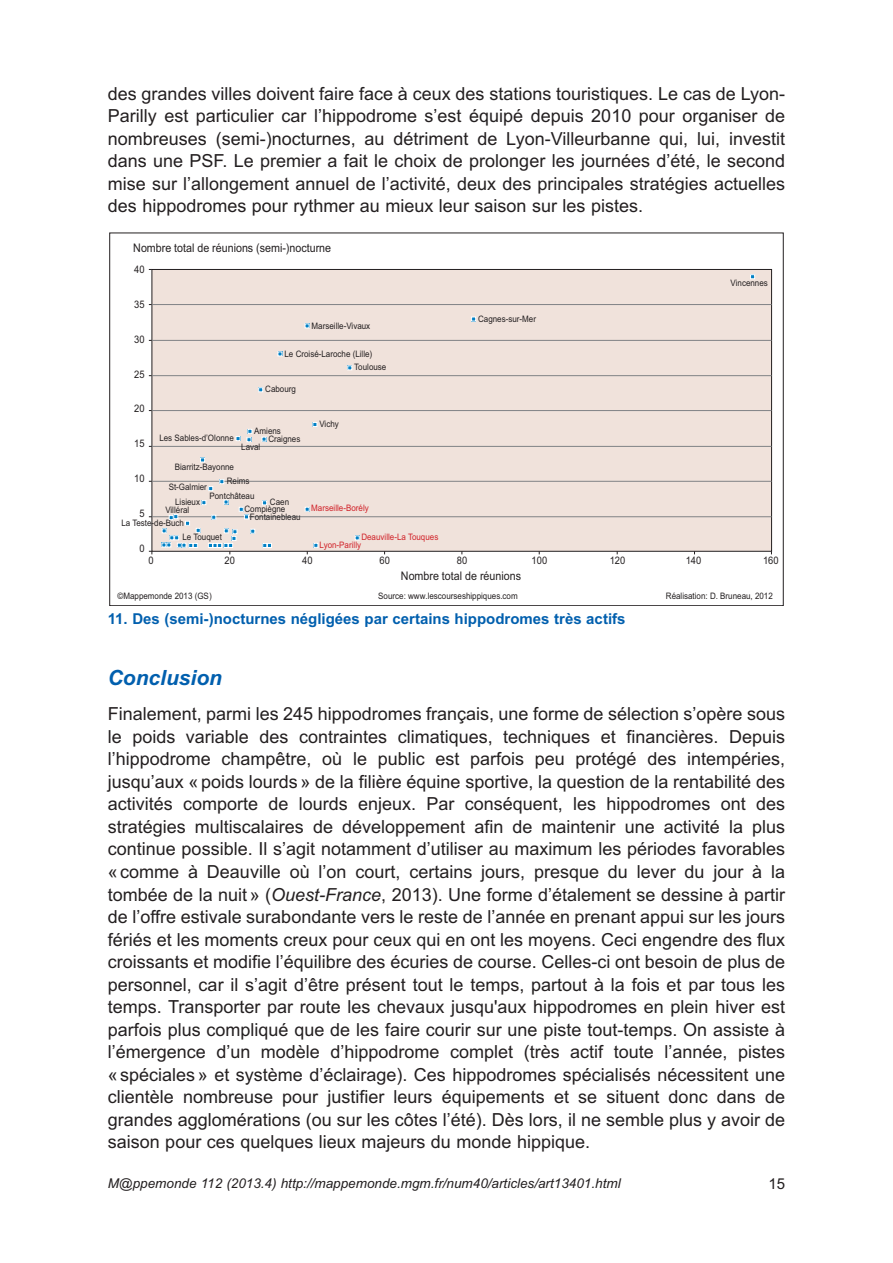
<style>
.page{position:relative;width:893px;height:1263px;background:#fff}
.page>*{position:absolute;margin:0;border:0;box-sizing:border-box;transform-origin:0 0}
.t1{font:italic 700 21px "Arial";color:#015fae}
.t2{font:18px/22.5px "Arial";color:#231f20;text-align:justify}
.t3{font:700 15px "Arial";color:#015fae}
.t4{font:15px "Arial";color:#231f20}
.t5{font:italic 13.5px "Arial";color:#231f20}
.t6{font:11.85px "Arial";color:#231f20;scale:.9 1}
.t7{font:10.35px "Arial";color:#231f20;scale:.9 1}
.t8{font:8.85px/14.9px "Arial";color:#231f20;text-align:center;scale:.9 1}
.t9{font:8.85px "Arial";color:#d1232a;scale:.9 1}
.s1{font-style:italic}
</style>
<div class="page">
<div style="left:152px;top:269px;width:620px;height:282px;background:#f0e2db"></div>
<div style="left:152px;top:269px;width:620px;height:282px;border:1px solid #231f20"></div>
<hr style="left:152px;top:304px;width:620px;height:1px;background:#808285">
<hr style="left:152px;top:340px;width:620px;height:1px;background:#808285">
<hr style="left:152px;top:375px;width:620px;height:1px;background:#808285">
<hr style="left:152px;top:410px;width:620px;height:1px;background:#808285">
<hr style="left:152px;top:446px;width:620px;height:1px;background:#808285">
<hr style="left:152px;top:481px;width:620px;height:1px;background:#808285">
<hr style="left:152px;top:516px;width:620px;height:1px;background:#808285">
<svg style="left:200px;top:458px;width:5px;height:4px"></svg>
<svg style="left:262px;top:501px;width:5px;height:4px"></svg>
<svg style="left:305px;top:507px;width:4px;height:4px"></svg>
<svg style="left:355px;top:536px;width:4px;height:4px"></svg>
<svg style="left:314px;top:543px;width:4px;height:4px"></svg>
<svg style="left:262px;top:437px;width:4px;height:4px"></svg>
<svg style="left:313px;top:422px;width:4px;height:5px"></svg>
<svg style="left:220px;top:479px;width:4px;height:5px"></svg>
<svg style="left:208px;top:486px;width:5px;height:5px"></svg>
<svg style="left:224px;top:500px;width:4px;height:4px"></svg>
<svg style="left:202px;top:500px;width:4px;height:5px"></svg>
<svg style="left:239px;top:507px;width:10px;height:12px"></svg>
<svg style="left:212px;top:515px;width:4px;height:4px"></svg>
<svg style="left:251px;top:529px;width:4px;height:4px"></svg>
<svg style="left:263px;top:543px;width:9px;height:5px"></svg>
<svg style="left:208px;top:529px;width:29px;height:25px"></svg>
<svg style="left:162px;top:514px;width:38px;height:34px"></svg>
<svg style="left:258px;top:388px;width:5px;height:4px"></svg>
<svg style="left:348px;top:366px;width:4px;height:4px"></svg>
<svg style="left:278px;top:352px;width:4px;height:4px"></svg>
<svg style="left:305px;top:324px;width:4px;height:4px"></svg>
<svg style="left:471px;top:317px;width:5px;height:4px"></svg>
<svg style="left:750px;top:274px;width:5px;height:5px"></svg>
<svg style="left:247px;top:429px;width:5px;height:13px"></svg>
<svg style="left:236px;top:436px;width:4px;height:5px"></svg>
<p class="t2" style="left:108px;top:82px;width:679px">des grandes villes doivent faire face à ceux des stations touristiques. Le cas de Lyon-Parilly est particulier car l’hippodrome s’est équipé depuis 2010 pour organiser de nombreuses (semi-)nocturnes, au détriment de Lyon-Villeurbanne qui, lui, investit dans une PSF. Le premier a fait le choix de prolonger les journées d’été, le second mise sur l’allongement annuel de l’activité, deux des principales stratégies actuelles des hippodromes pour rythmer au mieux leur saison sur les pistes.</p>
<p class="t6" style="left:133px;top:240px;width:221px">Nombre total de réunions (semi-)nocturne</p>
<p class="t7" style="left:134px;top:262px;width:13px">40</p>
<p class="t7" style="left:134px;top:297px;width:13px">35</p>
<p class="t7" style="left:134px;top:332px;width:13px">30</p>
<p class="t7" style="left:134px;top:367px;width:13px">25</p>
<p class="t7" style="left:134px;top:402px;width:13px">20</p>
<p class="t7" style="left:134px;top:437px;width:13px">15</p>
<p class="t7" style="left:134px;top:472px;width:13px">10</p>
<p class="t7" style="left:140px;top:507px;width:7px">5</p>
<p class="t7" style="left:140px;top:542px;width:7px">0</p>
<p class="t8" style="left:312px;top:318px;width:67px">Marseille-Vivaux</p>
<p class="t8" style="left:284px;top:346px;width:99px">Le Croisé-Laroche (Lille)</p>
<p class="t8" style="left:354px;top:360px;width:37px">Toulouse</p>
<p class="t8" style="left:265px;top:382px;width:36px">Cabourg</p>
<p class="t8" style="left:319px;top:417px;width:23px">Vichy</p>
<p class="t8" style="left:254px;top:423px;width:31px">Amiens</p>
<p class="t8" style="left:159px;top:431px;width:84px">Les Sables-d’Olonne</p>
<p class="t8" style="left:268px;top:431px;width:37px">Craignes</p>
<p class="t8" style="left:241px;top:439px;width:23px">Laval</p>
<p class="t8" style="left:175px;top:459px;width:67px">Biarritz-Bayonne</p>
<p class="t8" style="left:227px;top:474px;width:27px">Reims</p>
<p class="t8" style="left:169px;top:479px;width:44px">St-Galmier<br>Lisieux</p>
<p class="t8" style="left:165px;top:503px;width:28px">Villéral</p>
<p class="t8" style="left:244px;top:489px;width:47px;line-height:13.4px;text-align:left;text-indent:-35px">Pontchâteau<br>Compiègne</p>
<p class="t8" style="left:250px;top:510px;width:58px">Fontainebleau</p>
<p class="t8" style="left:270px;top:494px;width:23px">Caen</p>
<p class="t9" style="left:311px;top:502px;width:65px">Marseille-Borély</p>
<p class="t9" style="left:361px;top:531px;width:87px">Deauville-La Touques</p>
<p class="t9" style="left:320px;top:539px;width:48px">Lyon-Parilly</p>
<p class="t8" style="left:121px;top:516px;width:71px">La Teste-de-Buch</p>
<p class="t8" style="left:182px;top:529px;width:45px">Le Touquet</p>
<p class="t7" style="left:148px;top:553px;width:7px">0</p>
<p class="t7" style="left:225px;top:553px;width:13px">20</p>
<p class="t7" style="left:302px;top:553px;width:13px">40</p>
<p class="t7" style="left:380px;top:553px;width:13px">60</p>
<p class="t8" style="left:478px;top:311px;width:66px">Cagnes-sur-Mer</p>
<p class="t8" style="left:731px;top:276px;width:43px">Vincennes</p>
<p class="t7" style="left:457px;top:553px;width:13px">80</p>
<p class="t7" style="left:532px;top:553px;width:19px">100</p>
<p class="t7" style="left:610px;top:553px;width:19px">120</p>
<p class="t7" style="left:686px;top:553px;width:19px">140</p>
<p class="t7" style="left:763px;top:553px;width:19px">160</p>
<p class="t6" style="left:401px;top:568px;width:135px">Nombre total de réunions</p>
<p class="t8" style="left:118px;top:589px;width:106px">©Mappemonde 2013 (GS)</p>
<p class="t8" style="left:378px;top:588px;width:156px">Source: www.lescourseshippiques.com</p>
<p class="t8" style="left:666px;top:589px;width:120px">Réalisation: D. Bruneau, 2012</p>
<p class="t3" style="left:108px;top:609px;width:519px">11. Des (semi-)nocturnes négligées par certains hippodromes très actifs</p>
<p class="t1" style="left:108px;top:666px;width:116px">Conclusion</p>
<p class="t2" style="left:108px;top:703px;width:679px">Finalement, parmi les 245 hippodromes français, une forme de sélection s’opère sous le poids variable des contraintes climatiques, techniques et financières. Depuis l’hippodrome champêtre, où le public est parfois peu protégé des intempéries, jusqu’aux « poids lourds » de la filière équine sportive, la question de la rentabilité des activités comporte de lourds enjeux. Par conséquent, les hippodromes ont des stratégies multiscalaires de développement afin de maintenir une activité la plus continue possible. Il s’agit notamment d’utiliser au maximum les périodes favorables « comme à Deauville où l’on court, certains jours, presque du lever du jour à la tombée de la nuit » (<span class="s1">Ouest-France</span>, 2013). Une forme d’étalement se dessine à partir de l’offre estivale surabondante vers le reste de l’année en prenant appui sur les jours fériés et les moments creux pour ceux qui en ont les moyens. Ceci engendre des flux croissants et modifie l’équilibre des écuries de course. Celles-ci ont besoin de plus de personnel, car il s’agit d’être présent tout le temps, partout à la fois et par tous les temps. Transporter par route les chevaux jusqu'aux hippodromes en plein hiver est parfois plus compliqué que de les faire courir sur une piste tout-temps. On assiste à l’émergence d’un modèle d’hippodrome complet (très actif toute l’année, pistes « spéciales » et système d’éclairage). Ces hippodromes spécialisés nécessitent une clientèle nombreuse pour justifier leurs équipements et se situent donc dans de grandes agglomérations (ou sur les côtes l’été). Dès lors, il ne semble plus y avoir de saison pour ces quelques lieux majeurs du monde hippique.</p>
<p class="t5" style="left:108px;top:1175px;width:514px">M@ppemonde 112 (2013.4) http://mappemonde.mgm.fr/num40/articles/art13401.html</p>
<p class="t4" style="left:768px;top:1175px;width:18px">15</p>
</div>
